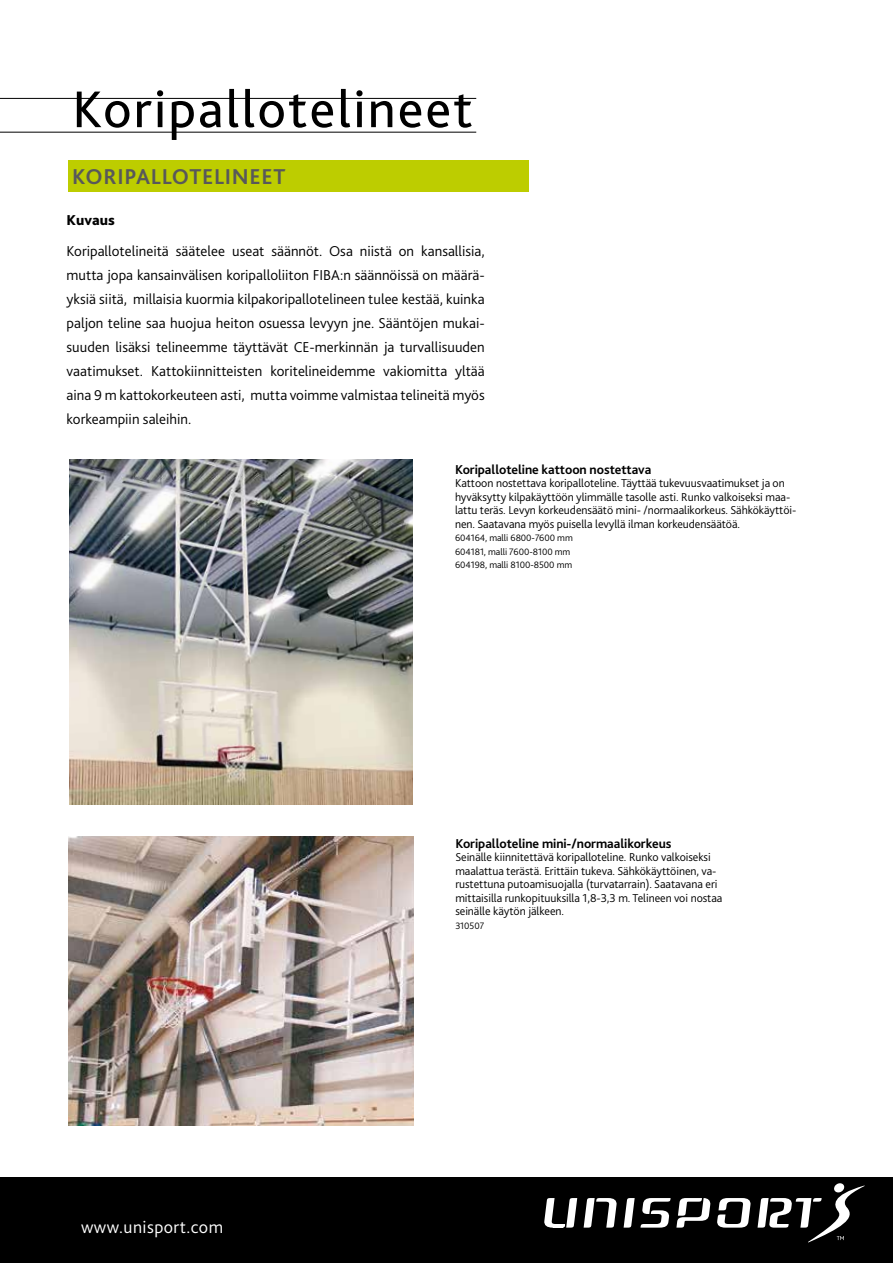
<style>
.page{position:relative;width:893px;height:1263px;background:#fff}
.page>*{position:absolute;margin:0;border:0;box-sizing:border-box;transform-origin:0 0}
.t1{font:54px "Bliss 2";letter-spacing:.04em;color:#000}
.t2{font:700 22.5px "Bliss 2";letter-spacing:.03em;color:#58585a}
.t3{font:300 18px "Bliss 2";letter-spacing:.025em;color:#fff}
.t4{font:300 15px/24px "Bliss 2";color:#000;text-align:justify}
.t5{font:800 15px "Bliss 2";color:#000}
.t6{font:700 13.5px "Bliss 2";letter-spacing:-.005em;color:#000}
.t7{font:300 12px/13.5px "Bliss 2";letter-spacing:-.005em;color:#000}
.t8{font:300 9.75px/13.5px "Bliss 2";letter-spacing:-.005em;color:#000}
</style>
<div class="page">
<div style="left:68px;top:161px;width:461px;height:31px;background:#bdcd00"></div>
<div style="left:0;top:1178px;width:893px;height:85px;background:#000"></div>
<svg style="left:544px;top:1183px;width:321px;height:59px"></svg>
<hr style="left:0;top:98px;width:476px;height:1px;background:#000">
<hr style="left:0;top:132px;width:476px;height:1px;background:#000">
<img style="left:69px;top:459px;width:343px;height:345px">
<img style="left:69px;top:836px;width:344px;height:289px">
<h1 class="t1" style="left:72px;top:76px;width:402px">Koripallotelineet</h1>
<h2 class="t2" style="left:72px;top:163px;width:215px">KORIPALLOTELINEET</h2>
<p class="t5" style="left:67px;top:210px;width:50px">Kuvaus</p>
<p class="t4" style="left:67px;top:239px;width:420px">Koripallotelineitä säätelee useat säännöt. Osa niistä on kansallisia, mutta jopa kansainvälisen koripalloliiton FIBA:n säännöissä on määrä&shy;yksiä siitä, millaisia kuormia kilpakoripallotelineen tulee kestää, kuinka paljon teline saa huojua heiton osuessa levyyn jne. Sääntöjen mukai&shy;suuden lisäksi telineemme täyttävät CE-merkinnän ja turvallisuuden vaatimukset. Kattokiinnitteisten koritelineidemme vakiomitta yltää aina 9 m kattokorkeuteen asti, mutta voimme valmistaa telineitä myös korkeampiin saleihin.</p>
<p class="t6" style="left:455px;top:461px;width:198px">Koripalloteline kattoon nostettava</p>
<p class="t7" style="left:455px;top:476px;width:343px">Kattoon nostettava koripalloteline. Täyttää tukevuusvaatimukset ja on hyväksytty kilpakäyttöön ylimmälle tasolle asti. Runko valkoiseksi maa&shy;lattu teräs. Levyn korkeudensäätö mini- /normaalikorkeus. Sähkökäyttöi&shy;nen. Saatavana myös puisella levyllä ilman korkeudensäätöä.</p>
<p class="t8" style="left:455px;top:531px;width:119px">604164, malli 6800-7600 mm<br>604181, malli 7600-8100 mm<br>604198, malli 8100-8500 mm</p>
<h3 class="t3" style="left:81px;top:1216px;width:144px">www.unisport.com</h3>
<p class="t6" style="left:455px;top:835px;width:218px">Koripalloteline mini-/normaalikorkeus</p>
<p class="t7" style="left:455px;top:850px;width:269px">Seinälle kiinnitettävä koripalloteline. Runko valkoiseksi maalattua terästä. Erittäin tukeva. Sähkökäyttöinen, va&shy;rustettuna putoamisuojalla (turvatarrain). Saatavana eri mittaisilla runkopituuksilla 1,8-3,3 m. Telineen voi nostaa seinälle käytön jälkeen.</p>
<p class="t8" style="left:455px;top:919px;width:30px">310507</p>
</div>
